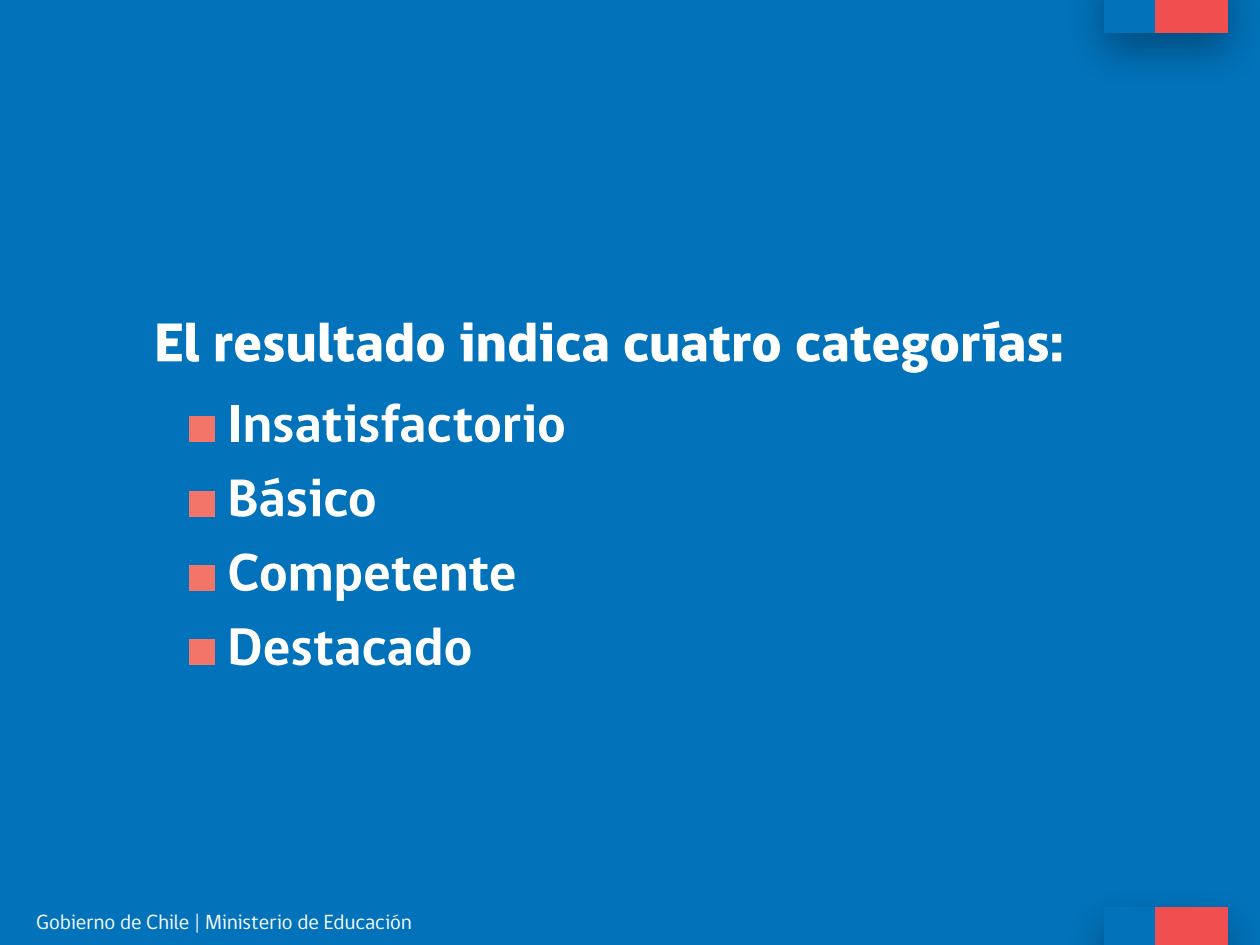
<style>
.page{position:relative;width:1260px;height:945px;background:#0272ba}
.page>*{position:absolute;margin:0;border:0;box-sizing:border-box;transform-origin:0 0}
.t1{font:800 56px "gob CL";letter-spacing:-.005em;color:#fff}
.t2{font:700 54.25px "gob CL";letter-spacing:-.005em;color:#fff}
.t3{font:21px "gob CL";color:#fff}
.s1{font-family:"Arial";font-weight:400;color:#f37569}
</style>
<div class="page">
<div style="left:1066px;top:0;width:194px;height:89px;background:#000;opacity:.33"></div>
<div style="left:1104px;top:0;width:51px;height:33px;background:#0272ba"></div>
<div style="left:1155px;top:0;width:73px;height:33px;background:#f04e4f"></div>
<div style="left:1155px;top:908px;width:73px;height:37px;background:#f04e4f"></div>
<p class="t1" style="left:154px;top:304px;width:912px">El resultado indica cuatro categorías:</p>
<p class="t2" style="left:185px;top:387px;width:382px"><span class="s1">■</span> Insatisfactorio</p>
<p class="t2" style="left:185px;top:461px;width:193px"><span class="s1">■</span> Básico</p>
<p class="t2" style="left:185px;top:535px;width:333px"><span class="s1">■</span> Competente</p>
<p class="t2" style="left:185px;top:610px;width:289px"><span class="s1">■</span> Destacado</p>
<p class="t3" style="left:36px;top:908px;width:377px">Gobierno de Chile | Ministerio de Educación</p>
</div>
